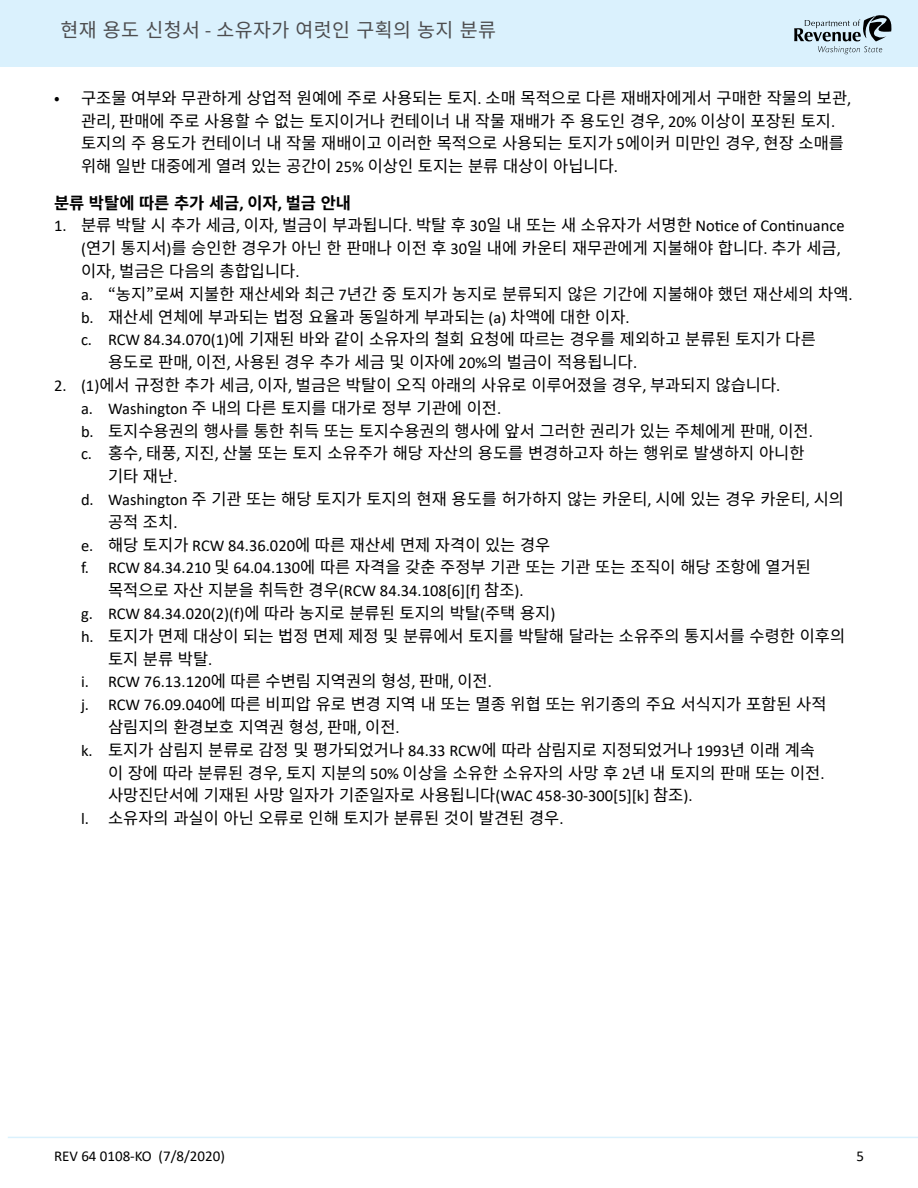
<style>
.page{position:relative;width:918px;height:1188px;background:#fff}
.page>*{position:absolute;margin:0;border:0;box-sizing:border-box;transform-origin:0 0}
.t1{font:19.5px "Noto Sans CJ Kkr";letter-spacing:.02em;color:#4d4d4f}
.Normal__P{font:16.5px/22.8px "Noto Sans CJ Kkr";color:#000}
.Normal__P-2{font:16.5px "Calibri";color:#000}
.Normal__P-3{font:700 16.5px "Noto Sans CJ Kkr";color:#000}
.t2{font:15px "Calibri";color:#000}
.s1{font-family:"Myriad Pro"}
.s2{font-family:"Calibri"}
.s3{font-family:"Noto Sans CJ Kkr"}
</style>
<div class="page">
<div style="left:0;top:0;width:918px;height:66px;background:#daf1fd"></div>
<svg style="left:794px;top:15px;width:98px;height:39px"></svg>
<hr style="left:8px;top:1137px;width:910px;height:1px;background:#daf1fd">
<p class="t1" style="left:60px;top:19px;width:437px">현재 용도 신청서 <span class="s1">-</span> 소유자가 여럿인 구획의 농지 분류</p>
<p class="Normal__P" style="left:81px;top:87px;width:772px;text-indent:-27px">• 구조물 여부와 무관하게 상업적 원예에 주로 사용되는 토지<span class="s2">.</span> 소매 목적으로 다른 재배자에게서 구매한 작물의 보관<span class="s2">, </span>관리<span class="s2">,</span> 판매에 주로 사용할 수 없는 토지이거나 컨테이너 내 작물 재배가 주 용도인 경우<span class="s2">, 20%</span> 이상이 포장된 토지<span class="s2">. </span>토지의 주 용도가 컨테이너 내 작물 재배이고 이러한 목적으로 사용되는 토지가 <span class="s2">5</span>에이커 미만인 경우<span class="s2">,</span> 현장 소매를 위해 일반 대중에게 열려 있는 공간이 <span class="s2">25%</span> 이상인 토지는 분류 대상이 아닙니다<span class="s2">.</span></p>
<p class="Normal__P-3" style="left:54px;top:193px;width:299px">분류 박탈에 따른 추가 세금<span class="s2">,</span> 이자<span class="s2">,</span> 벌금 안내</p>
<p class="Normal__P" style="left:81px;top:214px;width:765px;text-indent:-27px"><span class="s2">1.</span> 분류 박탈 시 추가 세금<span class="s2">,</span> 이자<span class="s2">,</span> 벌금이 부과됩니다<span class="s2">.</span> 박탈 후 <span class="s2">30</span>일 내 또는 새 소유자가 서명한 <span class="s2">Notice of Continuance (</span>연기 통지서<span class="s2">)</span>를 승인한 경우가 아닌 한 판매나 이전 후 <span class="s2">30</span>일 내에 카운티 재무관에게 지불해야 합니다<span class="s2">.</span> 추가 세금<span class="s2">, </span>이자<span class="s2">,</span> 벌금은 다음의 총합입니다<span class="s2">.</span></p>
<p class="Normal__P" style="left:81px;top:283px;width:773px"><span class="s2">a.</span> “농지”로써 지불한 재산세와 최근 <span class="s2">7</span>년간 중 토지가 농지로 분류되지 않은 기간에 지불해야 했던 재산세의 차액<span class="s2">.</span></p>
<p class="Normal__P" style="left:81px;top:305px;width:550px"><span class="s2">b.</span> 재산세 연체에 부과되는 법정 요율과 동일하게 부과되는 <span class="s2">(a)</span> 차액에 대한 이자<span class="s2">.</span></p>
<p class="Normal__P" style="left:108px;top:328px;width:709px;text-indent:-27px"><span class="s2">c. RCW 84.34.070(1)</span>에 기재된 바와 같이 소유자의 철회 요청에 따르는 경우를 제외하고 분류된 토지가 다른 용도로 판매<span class="s2">,</span> 이전<span class="s2">,</span> 사용된 경우 추가 세금 및 이자에 <span class="s2">20%</span>의 벌금이 적용됩니다<span class="s2">.</span></p>
<p class="Normal__P" style="left:54px;top:374px;width:728px"><span class="s2">2. (1)</span>에서 규정한 추가 세금<span class="s2">,</span> 이자<span class="s2">,</span> 벌금은 박탈이 오직 아래의 사유로 이루어졌을 경우<span class="s2">,</span> 부과되지 않습니다<span class="s2">.</span></p>
<p class="Normal__P" style="left:81px;top:397px;width:422px"><span class="s2">a. Washington</span> 주 내의 다른 토지를 대가로 정부 기관에 이전<span class="s2">.</span></p>
<p class="Normal__P" style="left:81px;top:419px;width:733px"><span class="s2">b.</span> 토지수용권의 행사를 통한 취득 또는 토지수용권의 행사에 앞서 그러한 권리가 있는 주체에게 판매<span class="s2">,</span> 이전<span class="s2">.</span></p>
<p class="Normal__P" style="left:108px;top:442px;width:698px;text-indent:-27px"><span class="s2">c.</span> 홍수<span class="s2">,</span> 태풍<span class="s2">,</span> 지진<span class="s2">,</span> 산불 또는 토지 소유주가 해당 자산의 용도를 변경하고자 하는 행위로 발생하지 아니한 기타 재난<span class="s2">.</span></p>
<p class="Normal__P" style="left:108px;top:488px;width:738px;text-indent:-27px"><span class="s2">d. Washington</span> 주 기관 또는 해당 토지가 토지의 현재 용도를 허가하지 않는 카운티<span class="s2">,</span> 시에 있는 경우 카운티<span class="s2">,</span> 시의 공적 조치<span class="s2">.</span></p>
<p class="Normal__P" style="left:81px;top:533px;width:471px"><span class="s2">e.</span> 해당 토지가 <span class="s2">RCW 84.36.020</span>에 따른 재산세 면제 자격이 있는 경우</p>
<p class="Normal__P" style="left:108px;top:556px;width:705px;text-indent:-27px"><span class="s2">f. RCW 84.34.210</span> 및 <span class="s2">64.04.130</span>에 따른 자격을 갖춘 주정부 기관 또는 기관 또는 조직이 해당 조항에 열거된 목적으로 자산 지분을 취득한 경우<span class="s2">(RCW 84.34.108[6][f]</span> 참조<span class="s2">).</span></p>
<p class="Normal__P-2" style="left:81px;top:602px;width:476px">g. RCW 84.34.020(2)(f)<span class="s3">에 따라 농지로 분류된 토지의 박탈</span>(<span class="s3">주택 용지</span>)</p>
<p class="Normal__P" style="left:108px;top:625px;width:739px;text-indent:-27px"><span class="s2">h.</span> 토지가 면제 대상이 되는 법정 면제 제정 및 분류에서 토지를 박탈해 달라는 소유주의 통지서를 수령한 이후의 토지 분류 박탈<span class="s2">.</span></p>
<p class="Normal__P-2" style="left:81px;top:670px;width:413px">i. RCW 76.13.120<span class="s3">에 따른 수변림 지역권의 형성</span>, <span class="s3">판매</span>, <span class="s3">이전</span>.</p>
<p class="Normal__P" style="left:108px;top:693px;width:720px;text-indent:-27px"><span class="s2">j. RCW 76.09.040</span>에 따른 비피압 유로 변경 지역 내 또는 멸종 위협 또는 위기종의 주요 서식지가 포함된 사적 삼림지의 환경보호 지역권 형성<span class="s2">,</span> 판매<span class="s2">,</span> 이전<span class="s2">.</span></p>
<p class="Normal__P" style="left:108px;top:739px;width:718px;text-indent:-27px"><span class="s2">k.</span> 토지가 삼림지 분류로 감정 및 평가되었거나 <span class="s2">84.33 RCW</span>에 따라 삼림지로 지정되었거나 <span class="s2">1993</span>년 이래 계속 이 장에 따라 분류된 경우<span class="s2">,</span> 토지 지분의 <span class="s2">50%</span> 이상을 소유한 소유자의 사망 후 <span class="s2">2</span>년 내 토지의 판매 또는 이전<span class="s2">. </span>사망진단서에 기재된 사망 일자가 기준일자로 사용됩니다<span class="s2">(WAC 458-30-300[5][k]</span> 참조<span class="s2">).</span></p>
<p class="Normal__P" style="left:81px;top:807px;width:484px"><span class="s2">l.</span> 소유자의 과실이 아닌 오류로 인해 토지가 분류된 것이 발견된 경우<span class="s2">.</span></p>
<p class="t2" style="left:54px;top:1146px;width:172px">REV 64 0108-KO (7/8/2020)</p>
<p class="t2" style="left:856px;top:1146px;width:9px">5</p>
</div>
